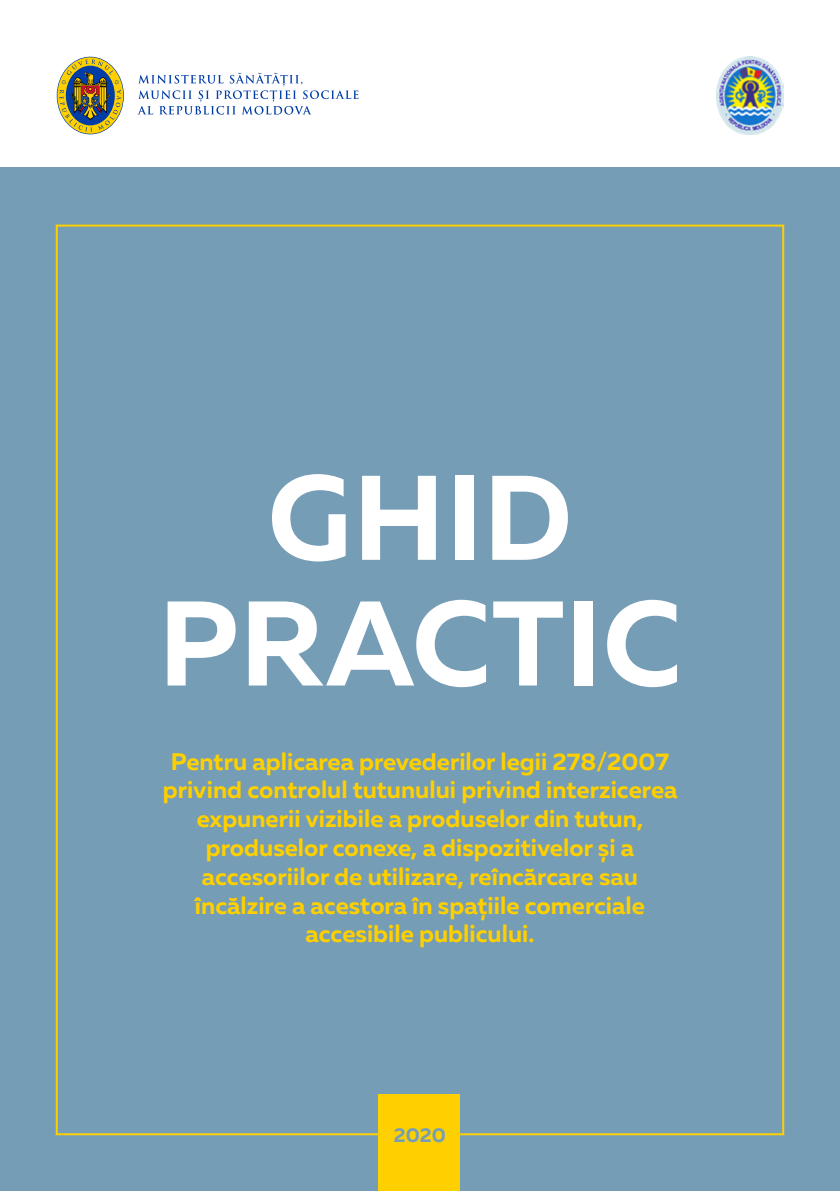
<style>
.page{position:relative;width:840px;height:1191px;background:#fff}
.page>*{position:absolute;margin:0;border:0;box-sizing:border-box;transform-origin:0 0}
.t1{font:700 120px/125.6px "Muller";letter-spacing:.01em;color:#fff;text-align:center}
.t2{font:700 24px/28.8px "Muller";color:#ffd000;text-align:center}
.t3{font:700 20px "Muller";color:#759db6}
</style>
<div class="page">
<div style="left:0;top:168px;width:839px;height:1023px;background:#759db6"></div>
<svg style="left:57px;top:57px;width:66px;height:77px"></svg>
<svg style="left:137px;top:73px;width:221px;height:42px"></svg>
<img style="left:716px;top:57px;width:66px;height:77px">
<div style="left:378px;top:1094px;width:81px;height:97px;background:#ffd000"></div>
<h1 class="t1" style="left:158px;top:455px;width:524px">GHID<br>PRACTIC</h1>
<p class="t2" style="left:163px;top:747px;width:516px">Pentru aplicarea prevederilor legii 278/2007 privind controlul tutunului privind interzicerea expunerii vizibile a produselor din tutun, produselor conexe, a dispozitivelor și a accesoriilor de utilizare, reîncărcare sau încălzire a acestora în spaţiile comerciale accesibile publicului.</p>
<p class="t3" style="left:393px;top:1122px;width:54px">2020</p>
</div>
